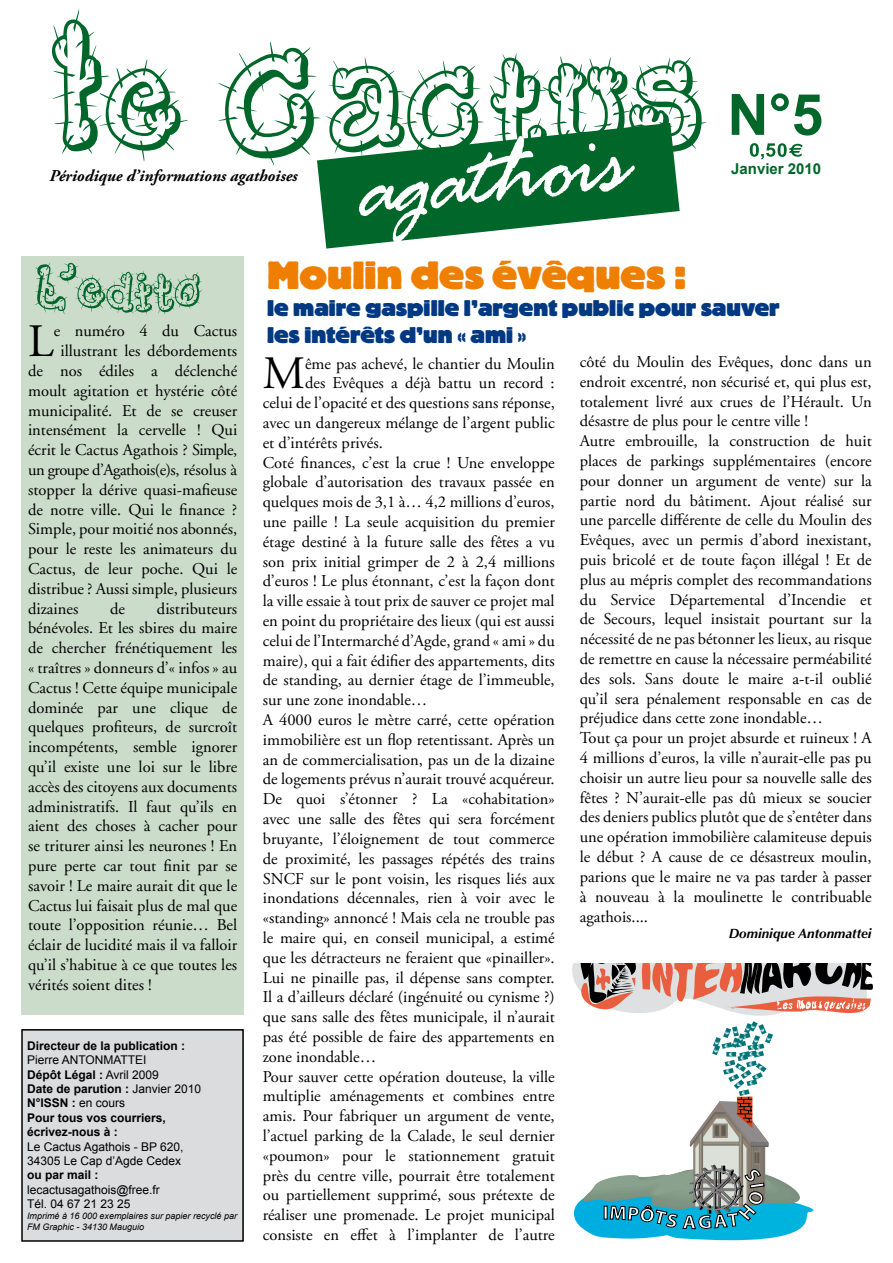
<style>
.page{position:relative;width:893px;height:1263px;background:#fff}
.page>*{position:absolute;margin:0;border:0;box-sizing:border-box;transform-origin:0 0}
.t1{font:700 57px "Arial";color:#006629}
.t2{font:46.35px "Adobe Garamond";color:#000}
.t3{font:800 39px "Block BE";color:#ee7f00}
.t4{font:800 22.5px/27px "Block BE";color:#003882}
.t5{font:700 19.2px "Myriad Pro";color:#fff;scale:1.06 1}
.t6{font:16.5px/19.8px "Adobe Garamond Pro";color:#000}
.t7{font:16.5px/19.8px "Adobe Garamond";color:#000;text-align:justify}
.t8{font:italic 700 16.5px "Adobe Garamond Pro";color:#000}
.t9{font:16.5px "Adobe Garamond";letter-spacing:-.03em;color:#000}
.t10{font:700 15px "Arial";color:#006629}
.t11{font:italic 700 13.5px "Optima";color:#000}
.t12{font:700 12px/14.4px "Arial";color:#000}
.t13{font:12px/14.4px "Arial";color:#000}
.t14{font:italic 9px/10.8px "Arial";color:#000}
.s1{font-weight:400}
</style>
<div class="page">
<div style="left:21px;top:256px;width:223px;height:758px;background:#cbdccb"></div>
<svg style="left:35px;top:262px;width:167px;height:53px"></svg>
<svg style="left:317px;top:168px;width:363px;height:81px;fill:#006629"></svg>
<svg style="left:52px;top:9px;width:655px;height:159px"></svg>
<svg style="left:359px;top:136px;width:276px;height:107px"></svg>
<div style="left:22px;top:1030px;width:221px;height:211px;background:#dbdcdd"></div>
<div style="left:21px;top:1029px;width:223px;height:213px;border:2px solid #000"></div>
<svg style="left:750px;top:143px;width:53px;height:16px"></svg>
<svg style="left:572px;top:963px;width:301px;height:277px"></svg>
<p class="t8" style="left:49px;top:166px;width:250px">Périodique d’informations agathoises</p>
<h1 class="t1" style="left:727px;top:83px;width:97px">N°5</h1>
<p class="t10" style="left:731px;top:161px;width:92px">Janvier 2010</p>
<h2 class="t2" style="left:28px;top:317px;width:27px">L</h2>
<p class="t7" style="left:54px;top:322px;width:185px">e numéro 4 du Cactus</p>
<p class="t7" style="left:61px;top:341px;width:178px">illustrant les débordements</p>
<p class="t7" style="left:28px;top:361px;width:211px">de nos édiles a déclenché</p>
<p class="t7" style="left:28px;top:381px;width:211px">moult agitation et hystérie côté</p>
<p class="t7" style="left:28px;top:401px;width:211px">municipalité. Et de se creuser</p>
<p class="t7" style="left:28px;top:421px;width:211px">intensément la cervelle ! Qui</p>
<p class="t7" style="left:28px;top:440px;width:211px">écrit le Cactus Agathois ? Simple,</p>
<p class="t9" style="left:28px;top:461px;width:211px">un groupe d’Agathois(e)s, résolus à</p>
<p class="t7" style="left:28px;top:480px;width:211px">stopper la dérive quasi-mafieuse</p>
<p class="t7" style="left:28px;top:500px;width:211px">de notre ville. Qui le finance ?</p>
<p class="t7" style="left:28px;top:520px;width:211px">Simple, pour moitié nos abonnés,</p>
<p class="t7" style="left:28px;top:539px;width:211px">pour le reste les animateurs du</p>
<p class="t7" style="left:28px;top:559px;width:211px">Cactus, de leur poche. Qui le</p>
<p class="t7" style="left:28px;top:579px;width:211px">distribue ? Aussi simple, plusieurs</p>
<p class="t7" style="left:28px;top:599px;width:52px">dizaines</p>
<p class="t7" style="left:110px;top:599px;width:16px">de</p>
<p class="t7" style="left:28px;top:599px;width:211px;text-indent:129px">distributeurs bénévoles. Et les sbires du maire de chercher frénétiquement les « traîtres » donneurs d’« infos » au Cactus ! Cette équipe municipale dominée par une clique de quelques profiteurs, de surcroît incompétents, semble ignorer qu’il existe une loi sur le libre accès des citoyens aux documents administratifs. Il faut qu’ils en aient des choses à cacher pour se triturer ainsi les neurones ! En pure perte car tout finit par se savoir ! Le maire aurait dit que le Cactus lui faisait plus de mal que toute l’opposition réunie… Bel éclair de lucidité mais il va falloir qu’il s’habitue à ce que toutes les vérités soient dites !</p>
<p class="t12" style="left:27px;top:1038px;width:160px">Directeur de la publication :</p>
<p class="t12" style="left:27px;top:1053px;width:176px"><span class="s1">Pierre Antonmattei<br></span>Dépôt Légal : <span class="s1">Avril 2009<br></span>Date de parution : <span class="s1">Janvier 2010<br></span>N°ISSN : <span class="s1">en cours<br></span>Pour tous vos courriers, écrivez-nous à :</p>
<p class="t13" style="left:27px;top:1139px;width:158px">Le Cactus Agathois - BP 620,<br>34305 Le Cap d’Agde Cedex</p>
<p class="t12" style="left:27px;top:1168px;width:73px">ou par mail :</p>
<p class="t13" style="left:27px;top:1182px;width:134px">lecactusagathois@free.fr<br>Tél. 04 67 21 23 25</p>
<p class="t14" style="left:27px;top:1210px;width:212px">Imprimé à 16 000 exemplaires sur papier recyclé par<br>FM Graphic - 34130 Mauguio</p>
<h3 class="t3" style="left:267px;top:254px;width:422px">Moulin des évêques :</h3>
<h3 class="t4" style="left:267px;top:294px;width:514px">le maire gaspille l’argent public pour sauver les intérêts d’un « ami »</h3>
<h2 class="t2" style="left:263px;top:349px;width:44px">M</h2>
<p class="t7" style="left:305px;top:354px;width:251px">ême pas achevé, le chantier du Moulin</p>
<p class="t7" style="left:305px;top:374px;width:251px">des Evêques a déjà battu un record :</p>
<p class="t7" style="left:263px;top:393px;width:294px">celui de l’opacité et des questions sans réponse,</p>
<p class="t7" style="left:263px;top:413px;width:293px">avec un dangereux mélange de l’argent public</p>
<p class="t7" style="left:263px;top:433px;width:122px">et d’intérêts privés.</p>
<p class="t6" style="left:263px;top:453px;width:294px">Coté finances, c’est la crue ! Une enveloppe globale d’autorisation des travaux passée en quelques mois de 3,1 à… 4,2 millions d’euros, une paille ! La seule acquisition du premier étage destiné à la future salle des fêtes a vu son prix initial grimper de 2 à 2,4 millions d’euros ! Le plus étonnant, c’est la façon dont la ville essaie à tout prix de sauver ce projet mal en point du propriétaire des lieux (qui est aussi celui de l’Intermarché d’Agde, grand « ami » du maire), qui a fait édifier des appartements, dits de standing, au dernier étage de l’immeuble, sur une zone inondable…<br>A 4000 euros le mètre carré, cette opération immobilière est un flop retentissant. Après un an de commercialisation, pas un de la dizaine de logements prévus n’aurait trouvé acquéreur.<br>De quoi s’étonner ? La «cohabitation» avec une salle des fêtes qui sera forcément bruyante, l’éloignement de tout commerce de proximité, les passages répétés des trains SNCF sur le pont voisin, les risques liés aux inondations décennales, rien à voir avec le «standing» annoncé ! Mais cela ne trouble pas le maire qui, en conseil municipal, a estimé que les détracteurs ne feraient que «pinailler».<br>Lui ne pinaille pas, il dépense sans compter.<br>Il a d’ailleurs déclaré (ingénuité ou cynisme ?) que sans salle des fêtes municipale, il n’aurait pas été possible de faire des appartements en zone inondable…<br>Pour sauver cette opération douteuse, la ville multiplie aménagements et combines entre amis. Pour fabriquer un argument de vente, l’actuel parking de la Calade, le seul dernier «poumon» pour le stationnement gratuit près du centre ville, pourrait être totalement ou partiellement supprimé, sous prétexte de réaliser une promenade. Le projet municipal consiste en effet à l’implanter de l’autre</p>
<p class="t6" style="left:580px;top:352px;width:294px">côté du Moulin des Evêques, donc dans un endroit excentré, non sécurisé et, qui plus est, totalement livré aux crues de l’Hérault. Un désastre de plus pour le centre ville !<br>Autre embrouille, la construction de huit places de parkings supplémentaires (encore pour donner un argument de vente) sur la partie nord du bâtiment. Ajout réalisé sur une parcelle différente de celle du Moulin des Evêques, avec un permis d’abord inexistant, puis bricolé et de toute façon illégal ! Et de plus au mépris complet des recommandations du Service Départemental d’Incendie et de Secours, lequel insistait pourtant sur la nécessité de ne pas bétonner les lieux, au risque de remettre en cause la nécessaire perméabilité des sols. Sans doute le maire a-t-il oublié qu’il sera pénalement responsable en cas de préjudice dans cette zone inondable…<br>Tout ça pour un projet absurde et ruineux ! A 4 millions d’euros, la ville n’aurait-elle pas pu choisir un autre lieu pour sa nouvelle salle des fêtes ? N’aurait-elle pas dû mieux se soucier des deniers publics plutôt que de s’entêter dans une opération immobilière calamiteuse depuis le début ? A cause de ce désastreux moulin, parions que le maire ne va pas tarder à passer à nouveau à la moulinette le contribuable agathois....</p>
<p class="t11" style="left:729px;top:925px;width:144px">Dominique Antonmattei</p>
<p class="t5" style="left:603px;top:1200px;width:7px">I</p>
</div>
